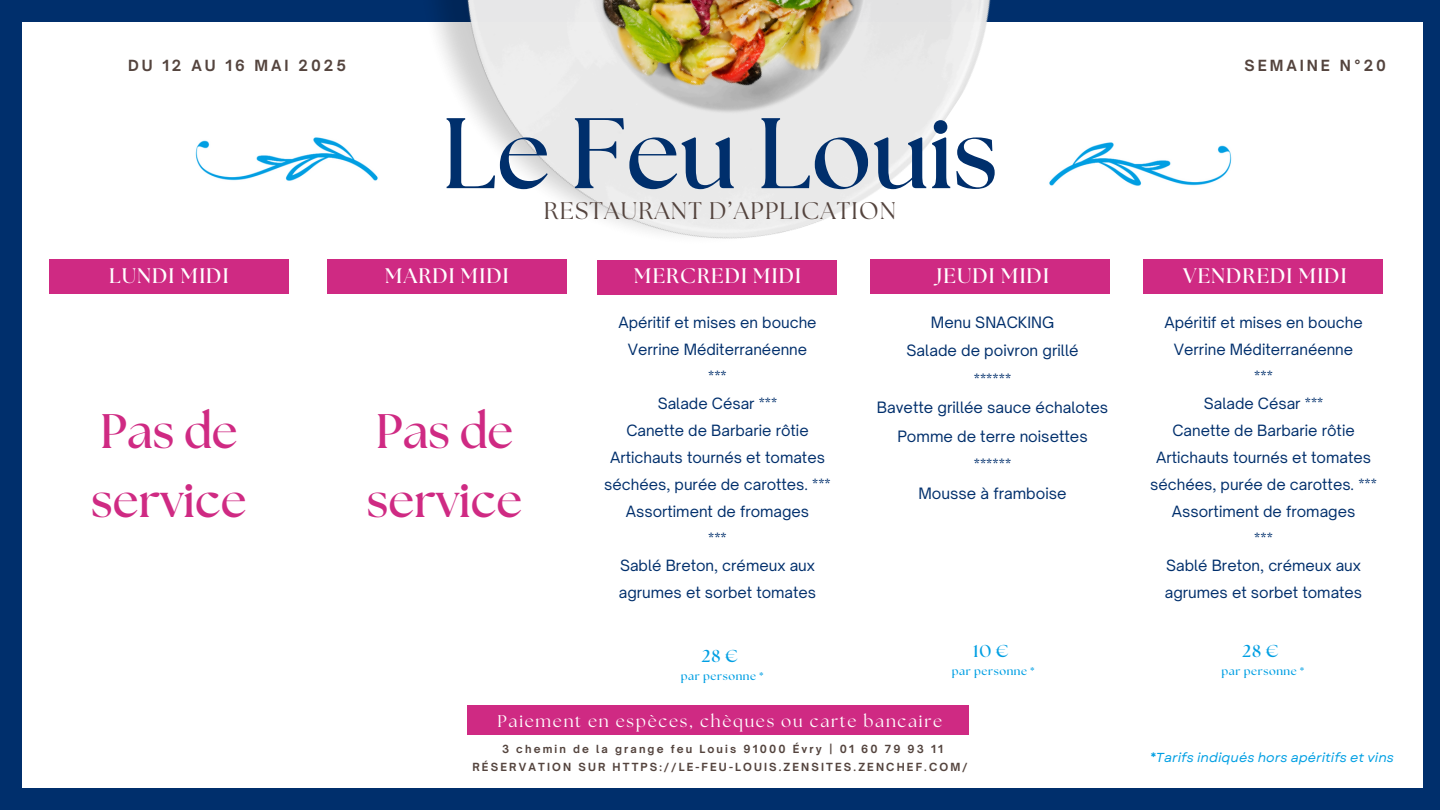
<style>
.page{position:relative;width:1440px;height:810px;background:#002f6c}
.page>*{position:absolute;margin:0;border:0;box-sizing:border-box;transform-origin:0 0}
.t1{font:700 100px "The Seasons";color:#002f6c}
.t2{font:700 48.4px/68.2px "The Seasons";color:#cf2a83}
.t3{font:24.1px "The Seasons";letter-spacing:.05em;color:#54443e}
.t4{font:700 21px "The Seasons";letter-spacing:.05em;color:#fff}
.t5{font:700 17.2px "The Seasons";color:#009fe3}
.t6{font:17px "The Seasons";letter-spacing:.1em;color:#fff}
.t7{font:15px "Open Sauce One";color:#002f6c}
.t8{font:14.9px/27px "Open Sauce One";color:#002f6c;text-align:center}
.t9{font:700 14.7px "Open Sauce One";letter-spacing:.2em;color:#54443e}
.t10{font:italic 13px "Garet";color:#009fe3}
.t11{font:700 11.2px "The Seasons";letter-spacing:.05em;color:#009fe3}
.t12{font:700 10.7px "Open Sauce One";letter-spacing:.2em;color:#54443e}
</style>
<div class="page">
<div style="left:22px;top:22px;width:1401px;height:766px;background:#fff"></div>
<div style="left:467px;top:706px;width:502px;height:29px;background:#cf2a83"></div>
<img style="left:195px;top:140px;width:108px;height:41px">
<div style="left:1143px;top:259px;width:239px;height:35px;background:#cf2a83"></div>
<img style="left:1098px;top:142px;width:134px;height:44px">
<img style="left:303px;top:0;width:795px;height:295px">
<div style="left:871px;top:259px;width:239px;height:35px;background:#cf2a83"></div>
<div style="left:49px;top:259px;width:240px;height:35px;background:#cf2a83"></div>
<p class="t9" style="left:128px;top:57px;width:219px">DU 12 AU 16 MAI 2025</p>
<p class="t9" style="left:1245px;top:57px;width:143px">SEMAINE N°20</p>
<h4 class="t1" style="left:442px;top:108px;width:558px">Le Feu Louis</h4>
<h4 class="t3" style="left:544px;top:199px;width:354px">RESTAURANT D’APPLICATION</h4>
<p class="t4" style="left:109px;top:266px;width:121px">LUNDI MIDI</p>
<h3 class="t4" style="left:385px;top:266px;width:125px">MARDI MIDI</h3>
<p class="t2" style="left:91px;top:400px;width:157px">Pas de service</p>
<p class="t2" style="left:367px;top:400px;width:157px">Pas de service</p>
<p class="t4" style="left:634px;top:266px;width:168px">MERCREDI MIDI</p>
<h4 class="t4" style="left:1183px;top:266px;width:165px">VENDREDI MIDI</h4>
<p class="t7" style="left:931px;top:313px;width:125px">Menu SNACKING</p>
<h2 class="t7" style="left:907px;top:341px;width:174px">Salade de poivron grillé</h2>
<h2 class="t7" style="left:974px;top:370px;width:39px">******</h2>
<p class="t7" style="left:877px;top:398px;width:233px">Bavette grillée sauce échalotes</p>
<p class="t7" style="left:897px;top:427px;width:192px">Pomme de terre noisettes</p>
<p class="t7" style="left:974px;top:455px;width:39px">******</p>
<p class="t7" style="left:919px;top:484px;width:150px">Mousse à framboise</p>
<p class="t4" style="left:937px;top:266px;width:114px">JEUDI MIDI</p>
<p class="t8" style="left:618px;top:309px;width:200px">Apéritif et mises en bouche</p>
<p class="t8" style="left:628px;top:336px;width:181px">Verrine Méditerranéenne</p>
<p class="t8" style="left:708px;top:363px;width:20px">***</p>
<p class="t8" style="left:658px;top:390px;width:121px">Salade César ***</p>
<h4 class="t8" style="left:626px;top:417px;width:184px">Canette de Barbarie rôtie</h4>
<p class="t8" style="left:604px;top:444px;width:228px">Artichauts tournés et tomates séchées, purée de carottes. ***</p>
<p class="t8" style="left:626px;top:498px;width:185px">Assortiment de fromages</p>
<p class="t8" style="left:708px;top:525px;width:20px">***</p>
<p class="t8" style="left:619px;top:552px;width:199px;text-align:left">Sablé Breton, crémeux aux agrumes et sorbet tomates</p>
<p class="t8" style="left:1164px;top:309px;width:200px">Apéritif et mises en bouche</p>
<p class="t8" style="left:1174px;top:336px;width:181px">Verrine Méditerranéenne</p>
<p class="t8" style="left:1254px;top:363px;width:20px">***</p>
<p class="t8" style="left:1204px;top:390px;width:121px">Salade César ***</p>
<h4 class="t8" style="left:1172px;top:417px;width:184px">Canette de Barbarie rôtie</h4>
<p class="t8" style="left:1150px;top:444px;width:228px">Artichauts tournés et tomates séchées, purée de carottes. ***</p>
<p class="t8" style="left:1172px;top:498px;width:185px">Assortiment de fromages</p>
<p class="t8" style="left:1254px;top:525px;width:20px">***</p>
<p class="t8" style="left:1165px;top:552px;width:199px;text-align:left">Sablé Breton, crémeux aux agrumes et sorbet tomates</p>
<p class="t5" style="left:702px;top:648px;width:37px">28 €</p>
<p class="t11" style="left:681px;top:671px;width:84px">par personne *</p>
<p class="t5" style="left:973px;top:643px;width:37px">10 €</p>
<p class="t11" style="left:952px;top:666px;width:84px">par personne *</p>
<p class="t5" style="left:1243px;top:643px;width:37px">28 €</p>
<p class="t11" style="left:1221px;top:666px;width:84px">par personne *</p>
<p class="t6" style="left:498px;top:714px;width:446px">Paiement en espèces, chèques ou carte bancaire</p>
<h1 class="t12" style="left:472px;top:760px;width:497px">RÉSERVATION SUR HTTPS://LE-FEU-LOUIS.ZENSITES.ZENCHEF.COM/</h1>
<p class="t12" style="left:502px;top:742px;width:442px">3 chemin de la grange feu Louis 91000 Évry | 01 60 79 93 11</p>
<p class="t10" style="left:1149px;top:748px;width:246px">*Tarifs indiqués hors apéritifs et vins</p>
</div>
